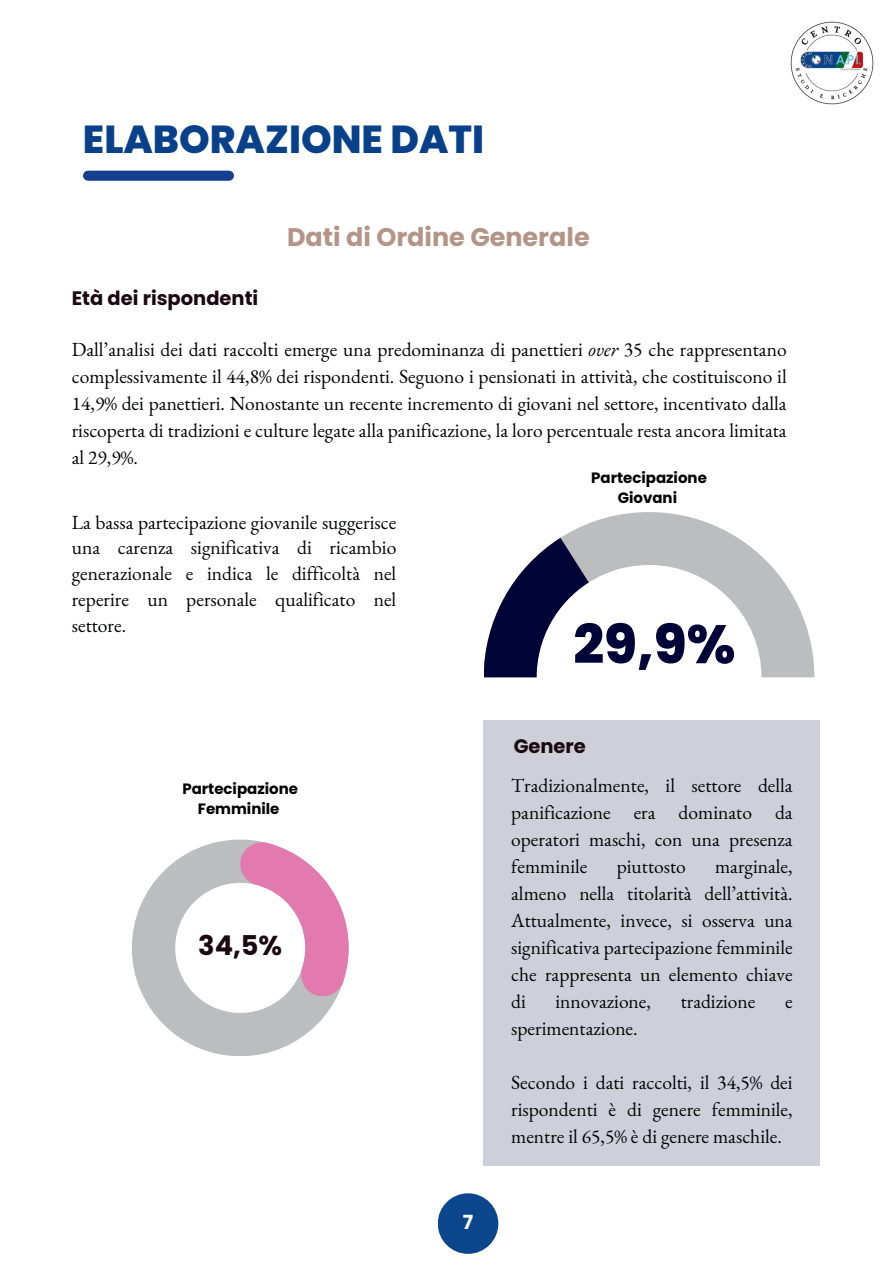
<style>
.page{position:relative;width:894px;height:1264px;background:#fff}
.page>*{position:absolute;margin:0;border:0;box-sizing:border-box;transform-origin:0 0}
.t1{font:800 54px "Poppins";color:#000436}
.t2{font:800 39px "Poppins";color:#08418a}
.t3{font:700 27.3px "Poppins";color:#1a0910}
.t4{font:700 25.5px "Poppins";color:#b39588}
.t5{font:19.5px/27px "EB Garamond";color:#030407;text-align:justify}
.t6{font:700 19.5px "Poppins";color:#1a0910}
.t7{font:700 19.5px "Poppins";color:#fff}
.t8{font:700 15px/20.2px "Poppins";color:#000;text-align:center}
.s1{font-style:italic}
</style>
<div class="page">
<div style="left:88px;top:171px;width:141px;height:10px;background:#154091"></div>
<svg style="left:560px;top:512px;width:254px;height:165px"></svg>
<svg style="left:484px;top:538px;width:104px;height:139px"></svg>
<div style="left:483px;top:720px;width:337px;height:445px;background:#cfcfd9"></div>
<svg style="left:132px;top:839px;width:205px;height:217px;fill:#bbbdbf"></svg>
<svg style="left:238px;top:840px;width:110px;height:157px"></svg>
<img style="left:790px;top:21px;width:84px;height:84px">
<div style="left:437px;top:1193px;width:61px;height:60px;background:#0b458b;border-radius:50%"></div>
<h2 class="t2" style="left:83px;top:117px;width:402px">ELABORAZIONE DATI</h2>
<p class="t6" style="left:72px;top:287px;width:188px">Età dei rispondenti</p>
<h3 class="t4" style="left:287px;top:223px;width:304px">Dati di Ordine Generale</h3>
<p class="t5" style="left:72px;top:336px;width:716px">Dall’analisi dei dati raccolti emerge una predominanza di panettieri <span class="s1">over</span> 35 che rappresentano complessivamente il 44,8% dei rispondenti. Seguono i pensionati in attività, che costituiscono il 14,9% dei panettieri. Nonostante un recente incremento di giovani nel settore, incentivato dalla riscoperta di tradizioni e culture legate alla panificazione, la loro percentuale resta ancora limitata al 29,9%.</p>
<p class="t5" style="left:72px;top:509px;width:326px;line-height:25.8px">La bassa partecipazione giovanile suggerisce una carenza significativa di ricambio generazionale e indica le difficoltà nel reperire un personale qualificato nel settore.</p>
<p class="t8" style="left:182px;top:778px;width:117px">Partecipazione<br>Femminile</p>
<h3 class="t3" style="left:198px;top:929px;width:86px">34,5%</h3>
<p class="t8" style="left:591px;top:467px;width:117px">Partecipazione<br>Giovani</p>
<p class="t7" style="left:462px;top:1211px;width:12px">7</p>
<h1 class="t1" style="left:573px;top:613px;width:163px">29,9%</h1>
<p class="t6" style="left:513px;top:735px;width:74px">Genere</p>
<p class="t5" style="left:511px;top:771px;width:283px">Tradizionalmente, il settore della panificazione era dominato da operatori maschi, con una presenza femminile</p>
<p class="t5" style="left:511px;top:852px;width:283px;text-indent:204px">marginale, almeno nella titolarità dell’attività.<br>Attualmente, invece, si osserva una significativa partecipazione femminile che rappresenta un elemento chiave di</p>
<p class="t5" style="left:616px;top:852px;width:71px">piuttosto</p>
<p class="t5" style="left:555px;top:987px;width:97px">innovazione,</p>
<p class="t5" style="left:680px;top:987px;width:76px">tradizione</p>
<p class="t5" style="left:784px;top:987px;width:9px">e</p>
<p class="t5" style="left:511px;top:1014px;width:128px">sperimentazione.</p>
<p class="t5" style="left:511px;top:1068px;width:283px">Secondo i dati raccolti, il 34,5% dei rispondenti è di genere femminile, mentre il 65,5% è di genere maschile.</p>
</div>
